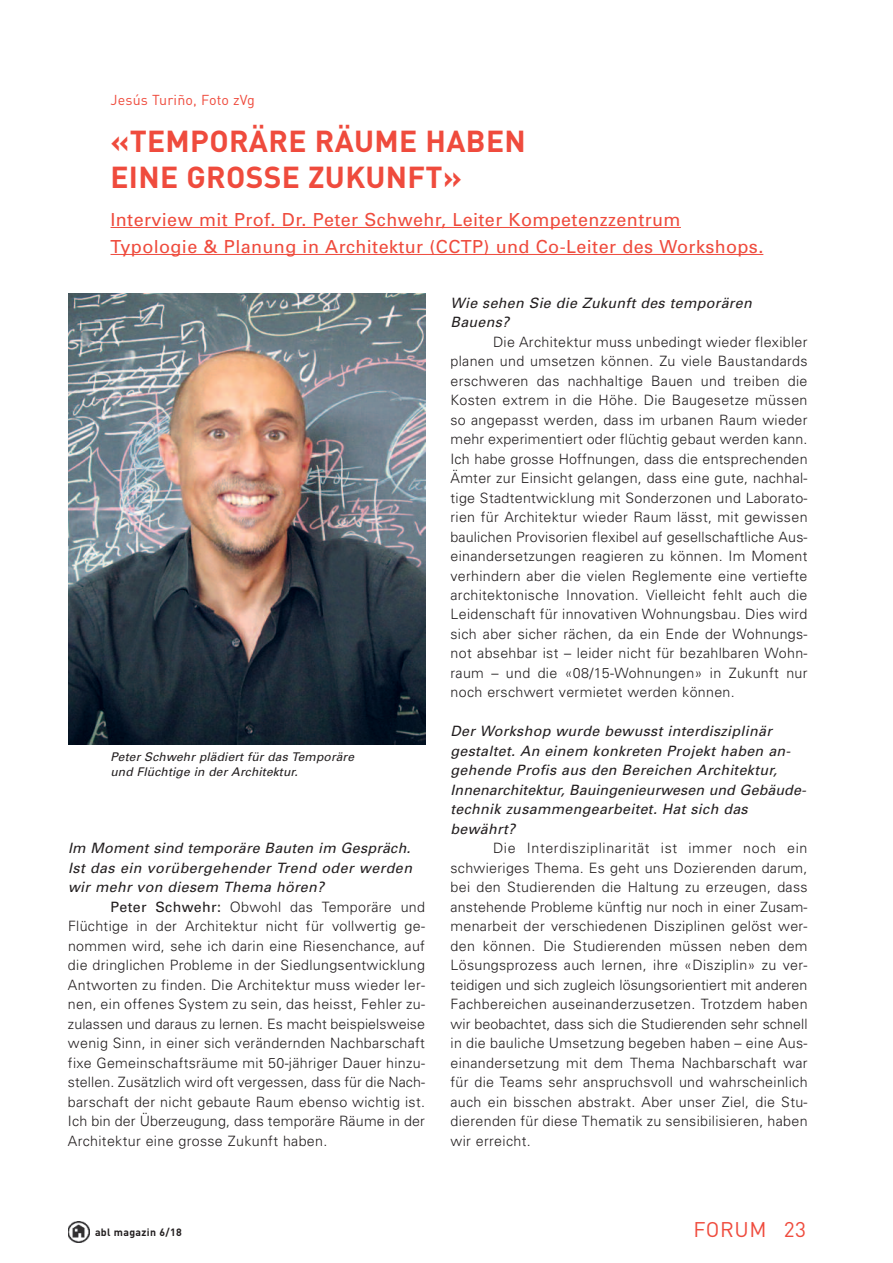
<style>
.page{position:relative;width:893px;height:1263px;background:#fff}
.page>*{position:absolute;margin:0;border:0;box-sizing:border-box;transform-origin:0 0}
.t1{font:700 30px/36px "DIN";letter-spacing:.01em;color:#ef4b3d}
.t2{font:21px "DIN";letter-spacing:.03em;color:#ef4b3d}
.t3{font:18px/27px "Univers";letter-spacing:.02em;color:#ef4b3d}
.t4{font:300 14.25px/19.5px "Univers";letter-spacing:.02em;color:#231f20;text-align:justify}
.t5{font:italic 14.25px/19.5px "Univers";letter-spacing:.02em;color:#231f20}
.t6{font:14.25px "DIN";letter-spacing:.01em;color:#ef4b3d}
.t7{font:italic 12px/15px "Univers";letter-spacing:.01em;color:#231f20}
.t8{font:700 10.5px "DIN";letter-spacing:.03em;color:#231f20}
.s1{font-weight:400}
</style>
<div class="page">
<img style="left:68px;top:1222px;width:21px;height:21px">
<img style="left:68px;top:294px;width:357px;height:450px">
<hr style="left:111px;top:227px;width:570px;height:1px;background:#ef4b3d">
<hr style="left:111px;top:254px;width:652px;height:1px;background:#ef4b3d">
<p class="t6" style="left:111px;top:92px;width:146px">Jesús Turiño, Foto zVg</p>
<h1 class="t1" style="left:111px;top:123px;width:417px">«TEMPORÄRE RÄUME HABEN<br>EINE GROSSE ZUKUNFT»</h1>
<p class="t3" style="left:111px;top:207px;width:654px">Interview mit Prof. Dr. Peter Schwehr, Leiter Kompetenzzentrum<br>Typologie &amp; Planung in Architektur (CCTP) und Co-Leiter des Workshops.</p>
<p class="t7" style="left:111px;top:751px;width:245px">Peter Schwehr plädiert für das Temporäre und Flüchtige in der Architektur.</p>
<p class="t5" style="left:68px;top:840px;width:346px;text-align:justify">Im Moment sind temporäre Bauten im Gespräch.<br>Ist das ein vorübergehender Trend oder werden wir mehr von diesem Thema hören?</p>
<p class="t4" style="left:68px;top:898px;width:359px;text-indent:43px"><span class="s1">Peter Schwehr:</span> Obwohl das Temporäre und Flüchtige in der Architektur nicht für vollwertig ge - nommen wird, sehe ich darin eine Riesenchance, auf die dringlichen Probleme in der Siedlungsentwicklung Antworten zu finden. Die Architektur muss wieder ler&shy;nen, ein offenes System zu sein, das heisst, Fehler zu - zulassen und daraus zu lernen. Es macht beispielswei se wenig Sinn, in einer sich verändernden Nachbarschaft fixe Gemeinschaftsräume mit 50-jähriger Dauer hinzu - stellen. Zusätzlich wird oft vergessen, dass für die Nach - barschaft der nicht gebaute Raum ebenso wichtig ist.<br>Ich bin der Überzeugung, dass temporäre Räume in der Architektur eine grosse Zukunft haben.</p>
<p class="t5" style="left:450px;top:294px;width:303px">Wie sehen Sie die Zukunft des temporären<br>Bauens?</p>
<p class="t4" style="left:450px;top:333px;width:359px;text-indent:43px">Die Architektur muss unbedingt wieder flexibler planen und umsetzen können. Zu viele Baustandards er schweren das nachhaltige Bauen und treiben die Kosten extrem in die Höhe. Die Baugesetze müssen so angepasst werden, dass im urbanen Raum wieder mehr experimentiert oder flüchtig gebaut werden kann.<br>Ich habe grosse Hoffnungen, dass die entsprechenden Ämter zur Einsicht gelangen, dass eine gute, nachhal&shy;tige Stadtentwicklung mit Sonderzonen und Laborato - rien für Architektur wieder Raum lässt, mit gewissen baulichen Provisorien flexibel auf gesellschaftliche Aus - einandersetzungen reagieren zu können. Im Moment verhindern aber die vielen Reglemente eine vertiefte architektonische Innovation. Vielleicht fehlt auch die Leidenschaft für innovativen Wohnungsbau. Dies wird sich aber sicher rächen, da ein Ende der Wohnungs - not absehbar ist – leider nicht für bezahlbaren Wohn - raum – und die «08/15-Wohnungen» in Zukunft nur noch erschwert vermietet werden können.</p>
<p class="t5" style="left:450px;top:723px;width:357px">Der Workshop wurde bewusst interdisziplinär gestaltet . An einem konkreten Projekt haben an - gehende Profis aus den Bereichen Architektur, Innenarchitektur, Bauingenieurwesen und Gebäude - technik zusammengearbeitet. Hat sich das bewährt?</p>
<p class="t4" style="left:450px;top:840px;width:359px;text-indent:43px">Die Interdisziplinarität ist immer noch ein schwieriges Thema. Es geht uns Dozierenden darum, bei den Studierenden die Haltung zu erzeugen, dass an stehende Probleme künftig nur noch in einer Zu sam - menarbeit der verschiedenen Disziplinen gelöst wer&shy;den können. Die Studierenden müssen neben dem Lösungsprozess auch lernen, ihre «Disziplin» zu ver&shy;teidigen und sich zugleich lösungsorientiert mit anderen Fachbereichen auseinanderzusetzen. Trotzdem haben wir beobachtet, dass sich die Studierenden sehr schnell in die bauliche Umsetzung begeben haben – eine Aus - einandersetzung mit dem Thema Nachbarschaft war für die Teams sehr anspruchsvoll und wahrscheinlich auch ein bisschen abstrakt. Aber unser Ziel, die Stu - die renden für diese Thematik zu sensibilisieren, haben wir erreicht.</p>
<p class="t8" style="left:95px;top:1226px;width:88px">abl magazin 6/18</p>
<h2 class="t2" style="left:693px;top:1217px;width:114px">FORUM 23</h2>
</div>
